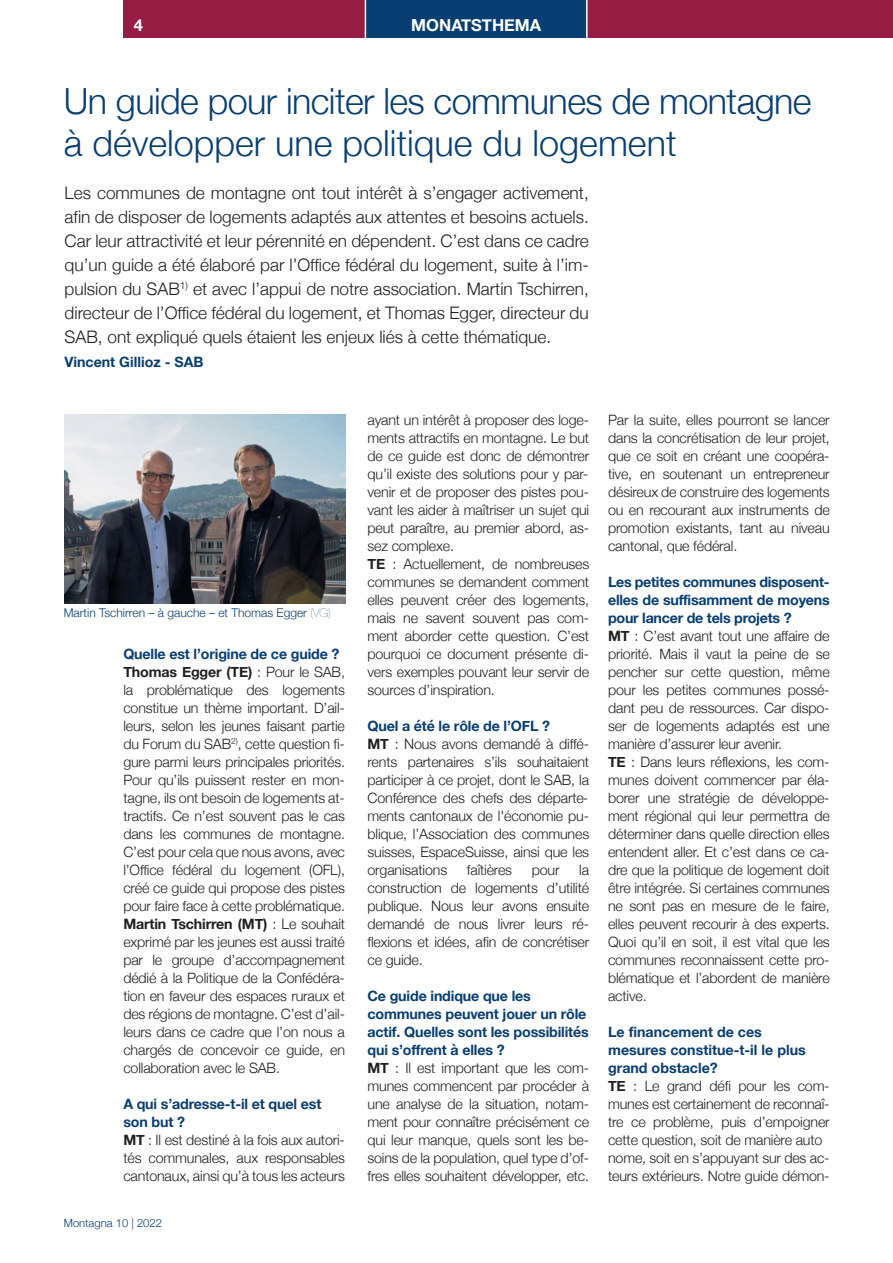
<style>
.page{position:relative;width:893px;height:1263px;background:#fff}
.page>*{position:absolute;margin:0;border:0;box-sizing:border-box;transform-origin:0 0}
.t1{font:300 36px/42px "Helvetica Neue";letter-spacing:-.015em;color:#093e72}
.t2{font:300 17.25px/24px "Helvetica Neue";color:#231f20;text-align:justify}
.t3{font:700 16.5px "Helvetica Neue";color:#fff}
.t4{font:300 14.25px/18px "Helvetica Neue";letter-spacing:-.01em;color:#231f20}
.t5{font:700 14.25px "Helvetica Neue";color:#093e72}
.t6{font:300 12px "Helvetica Neue";color:#093e72}
.t7{font:300 11.25px "Helvetica Neue";color:#093e72}
.s1{font-weight:200}
.s2{font-weight:700;color:#093e72}
.s3{font-weight:700}
</style>
<div class="page">
<div style="left:123px;top:0;width:770px;height:38px;background:#951d43"></div>
<div style="left:366px;top:0;width:221px;height:38px;background:#093e72"></div>
<hr style="left:586px;top:0;width:2px;height:42px;background:#fff">
<hr style="left:365px;top:0;width:1px;height:41px;background:#fff">
<img style="left:65px;top:415px;width:280px;height:188px">
<p class="t3" style="left:134px;top:18px;width:11px">4</p>
<p class="t3" style="left:411px;top:18px;width:131px">MonatStheMa</p>
<h1 class="t1" style="left:64px;top:83px;width:749px">Un guide pour inciter les communes de montagne à développer une politique du logement</h1>
<p class="t2" style="left:65px;top:182px;width:526px">Les communes de montagne ont tout intérêt à s’engager activement, afin de disposer de logements adaptés aux attentes et besoins actuels.<br>Car leur attractivité et leur pérennité en dépendent. C’est dans ce cadre qu’un guide a été élaboré par l’Office fédéral du logement, suite à l’im&shy;pulsion du SAB<sup>1)</sup> et avec l’appui de notre association. Martin Tschirren, directeur de l’Office fédéral du logement, et Thomas Egger, directeur du SAB, ont expliqué quels étaient les enjeux liés à cette thématique.</p>
<p class="t5" style="left:65px;top:356px;width:141px">Vincent Gillioz - SaB</p>
<p class="t6" style="left:64px;top:608px;width:269px">Martin Tschirren – à gauche – et Thomas Egger <span class="s1">(VG)</span></p>
<p class="t4" style="left:123px;top:646px;width:223px"><span class="s2">Quelle est l’origine de ce guide ? </span><span class="s3">thomas egger (te)</span> : Pour le SAB, la problématique des logements constitue un thème important. D’ail&shy;leurs, selon les jeunes faisant partie du Forum du SAB<sup>2)</sup>, cette question fi&shy;gure parmi leurs principales priorités.<br>Pour qu’ils puissent rester en mon&shy;tagne, ils ont besoin de logements at&shy;tractifs. Ce n’est souvent pas le cas dans les communes de montagne.<br>C’est pour cela que nous avons, avec l’Office fédéral du logement (OFL), créé ce guide qui propose des pistes pour faire face à cette problématique.<br><span class="s3">Martin tschirren (Mt)</span> : Le souhait exprimé par les jeunes est aussi traité par le groupe d’accompagnement dédié à la Politique de la Confédéra&shy;tion en faveur des espaces ruraux et des régions de montagne. C’est d’ail&shy;leurs dans ce cadre que l’on nous a chargés de concevoir ce guide, en collaboration avec le SAB.</p>
<p class="t4" style="left:123px;top:1096px;width:223px"><span class="s2">a qui s’adresse-t-il et quel est son but ?<br></span><span class="s3">Mt</span> : Il est destiné à la fois aux autori&shy;tés communales, aux responsables cantonaux, ainsi qu’à tous les acteurs</p>
<p class="t7" style="left:64px;top:1218px;width:100px">Montagna 10 | 2022</p>
<p class="t4" style="left:367px;top:412px;width:223px">ayant un intérêt à proposer des loge&shy;ments attractifs en montagne. Le but de ce guide est donc de démontrer qu’il existe des solutions pour y par&shy;venir et de proposer des pistes pou&shy;vant les aider à maîtriser un sujet qui peut paraître, au premier abord, as&shy;sez complexe.<br><span class="s3">te</span> : Actuellement, de nombreuses communes se demandent comment elles peuvent créer des logements, mais ne savent souvent pas com&shy;ment aborder cette question. C’est pourquoi ce document présente di&shy;vers exemples pouvant leur servir de sources d’inspiration.</p>
<p class="t4" style="left:367px;top:718px;width:223px"><span class="s2">Quel a été le rôle de l’oFl ?<br></span><span class="s3">Mt</span> : Nous avons demandé à diffé&shy;rents partenaires s’ils souhaitaient participer à ce projet, dont le SAB, la<br>Conférence des chefs des départe&shy;ments cantonaux de l'économie pu&shy;blique, l’Association des communes suisses, EspaceSuisse, ainsi que les organisations</p>
<p class="t4" style="left:467px;top:862px;width:47px">faîtières</p>
<p class="t4" style="left:532px;top:862px;width:29px">pour</p>
<p class="t4" style="left:367px;top:862px;width:223px;text-align:justify;text-indent:212px">la construction de logements d’utilité publique. Nous leur avons ensuite demandé de nous livrer leurs ré&shy;flexions et idées, afin de concrétiser ce guide.</p>
<p class="t4" style="left:367px;top:988px;width:223px"><span class="s2">Ce guide indique que les communes peuvent jouer un rôle actif. Quelles sont les possibilités qui s’offrent à elles ?<br></span><span class="s3">Mt</span> : Il est important que les com&shy;munes commencent par procéder à une analyse de la situation, notam&shy;ment pour connaître précisément ce qui leur manque, quels sont les be&shy;soins de la population, quel type d’of&shy;fres elles souhaitent développer, etc.</p>
<p class="t4" style="left:608px;top:412px;width:223px;text-align:justify">Par la suite, elles pourront se lancer dans la concrétisation de leur projet, que ce soit en créant une coopéra&shy;tive, en soutenant un entrepreneur désireux de construire des logements ou en recourant aux instruments de promotion existants, tant au niveau cantonal, que fédéral.</p>
<p class="t4" style="left:608px;top:574px;width:223px"><span class="s2">les petites communes disposent&shy;elles de suffisamment de moyens pour lancer de tels projets ?<br></span><span class="s3">Mt</span> : C’est avant tout une affaire de priorité. Mais il vaut la peine de se pencher sur cette question, même pour les petites communes possé&shy;dant peu de ressources. Car dispo&shy;ser de logements adaptés est une manière d’assurer leur avenir.<br><span class="s3">te</span> : Dans leurs réflexions, les com&shy;munes doivent commencer par éla&shy;borer une stratégie de développe&shy;ment régional qui leur permettra de déterminer dans quelle direction elles entendent aller. Et c’est dans ce ca&shy;dre que la politique de logement doit être intégrée. Si certaines communes ne sont pas en mesure de le faire, elles peuvent recourir à des experts.<br>Quoi qu’il en soit, il est vital que les communes reconnaissent cette pro&shy;blématique et l’abordent de manière active.</p>
<p class="t4" style="left:608px;top:1024px;width:223px"><span class="s2">le financement de ces<br>mesures constitue-t-il le plus grand obstacle?<br></span><span class="s3">te</span> : Le grand défi pour les com&shy;munes est certainement de reconnaî&shy;tre ce problème, puis d’empoigner cette question, soit de manière auto nome, soit en s’appuyant sur des ac&shy;teurs extérieurs. Notre guide démon-</p>
</div>
